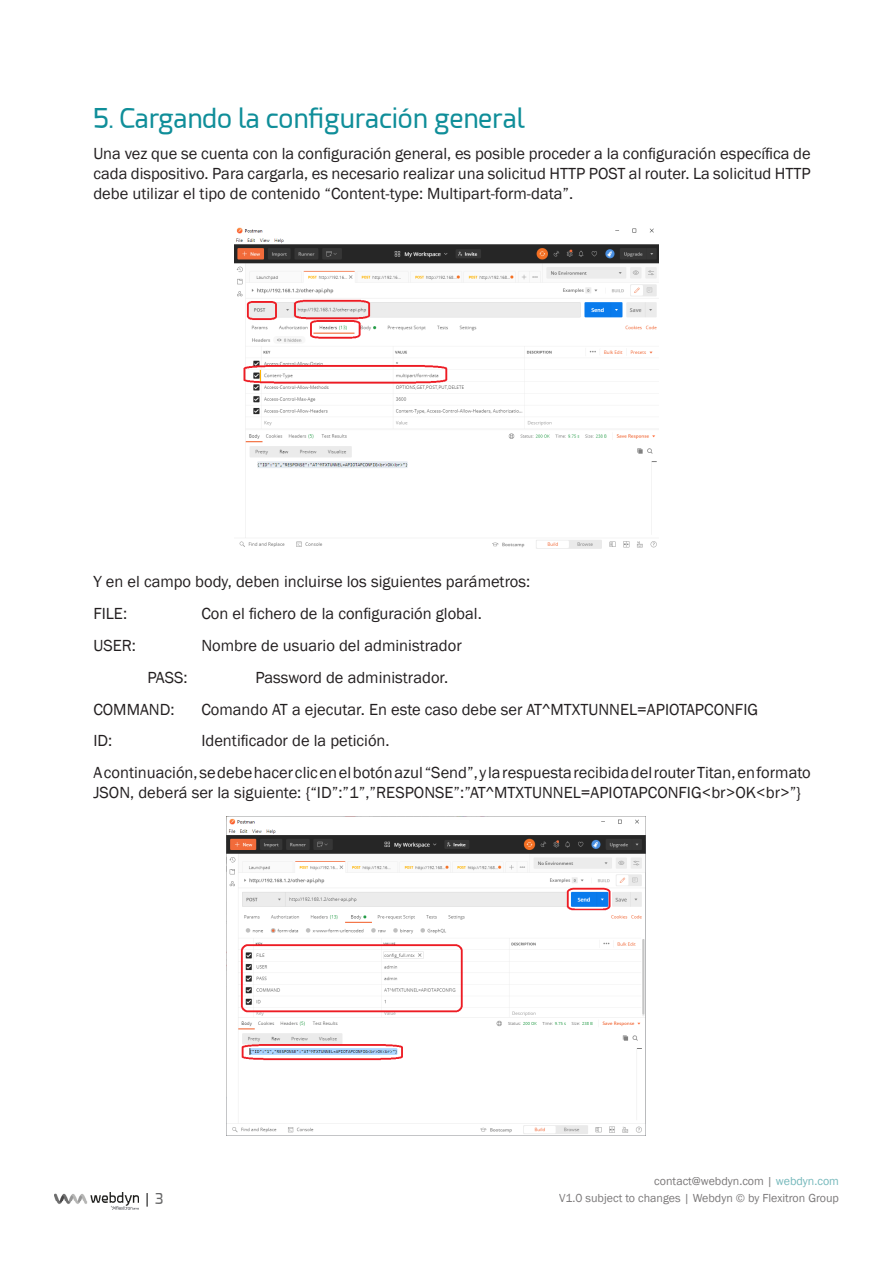
<style>
.page{position:relative;width:893px;height:1263px;background:#fff}
.page>*{position:absolute;margin:0;border:0;box-sizing:border-box;transform-origin:0 0}
.t1{font:27px "Esphimere";color:#0f8e99}
.t2{font:16.5px/19.8px "Franklin Gothic";color:#231f20;text-align:justify}
.t3{font:15px "Esphimere";color:#000002}
.t4{font:12px "Franklin Gothic";color:#231f20}
.s1{color:#18888d}
</style>
<div class="page">
<svg style="left:147px;top:1193px;width:1px;height:13px"></svg>
<img style="left:54px;top:1192px;width:85px;height:18px">
<img style="left:234px;top:227px;width:424px;height:322px">
<img style="left:226px;top:816px;width:419px;height:319px">
<p class="t1" style="left:93px;top:103px;width:433px">5. Cargando la configuración general</p>
<p class="t2" style="left:93px;top:144px;width:719px">Una vez que se cuenta con la configuración general, es posible proceder a la configuración específica de cada dispositivo. Para cargarla, es necesario realizar una solicitud HTTP POST al router. La solicitud HTTP debe utilizar el tipo de contenido “Content-type: Multipart-form-data”.</p>
<p class="t2" style="left:93px;top:572px;width:438px">Y en el campo body, deben incluirse los siguientes parámetros:</p>
<p class="t2" style="left:93px;top:604px;width:35px">FILE:</p>
<p class="t2" style="left:201px;top:604px;width:282px">Con el fichero de la configuración global.</p>
<p class="t2" style="left:93px;top:636px;width:44px">USER:</p>
<p class="t2" style="left:201px;top:636px;width:262px">Nombre de usuario del administrador</p>
<p class="t2" style="left:147px;top:668px;width:42px">PASS:</p>
<p class="t2" style="left:255px;top:668px;width:194px">Password de administrador.</p>
<p class="t2" style="left:93px;top:699px;width:83px">COMMAND:</p>
<p class="t2" style="left:201px;top:699px;width:558px">Comando AT a ejecutar. En este caso debe ser AT^MTXTUNNEL=APIOTAPCONFIG</p>
<p class="t2" style="left:93px;top:731px;width:20px">ID:</p>
<p class="t2" style="left:201px;top:731px;width:190px">Identificador de la petición.</p>
<p class="t2" style="left:93px;top:763px;width:719px">A continuación, se debe hacer clic en el botón azul “Send”, y la respuesta recibida del router Titan, en formato<br>JSON, deberá ser la siguiente: {“ID”:”1”,”RESPONSE”:”AT^MTXTUNNEL=APIOTAPCONFIG&lt;br&gt;OK&lt;br&gt;”}</p>
<p class="t4" style="left:654px;top:1174px;width:186px">contact@webdyn.com | <span class="s1">webdyn.com</span></p>
<p class="t3" style="left:154px;top:1190px;width:10px">3</p>
<p class="t4" style="left:559px;top:1190px;width:281px">V1.0 subject to changes | Webdyn © by Flexitron Group</p>
</div>
